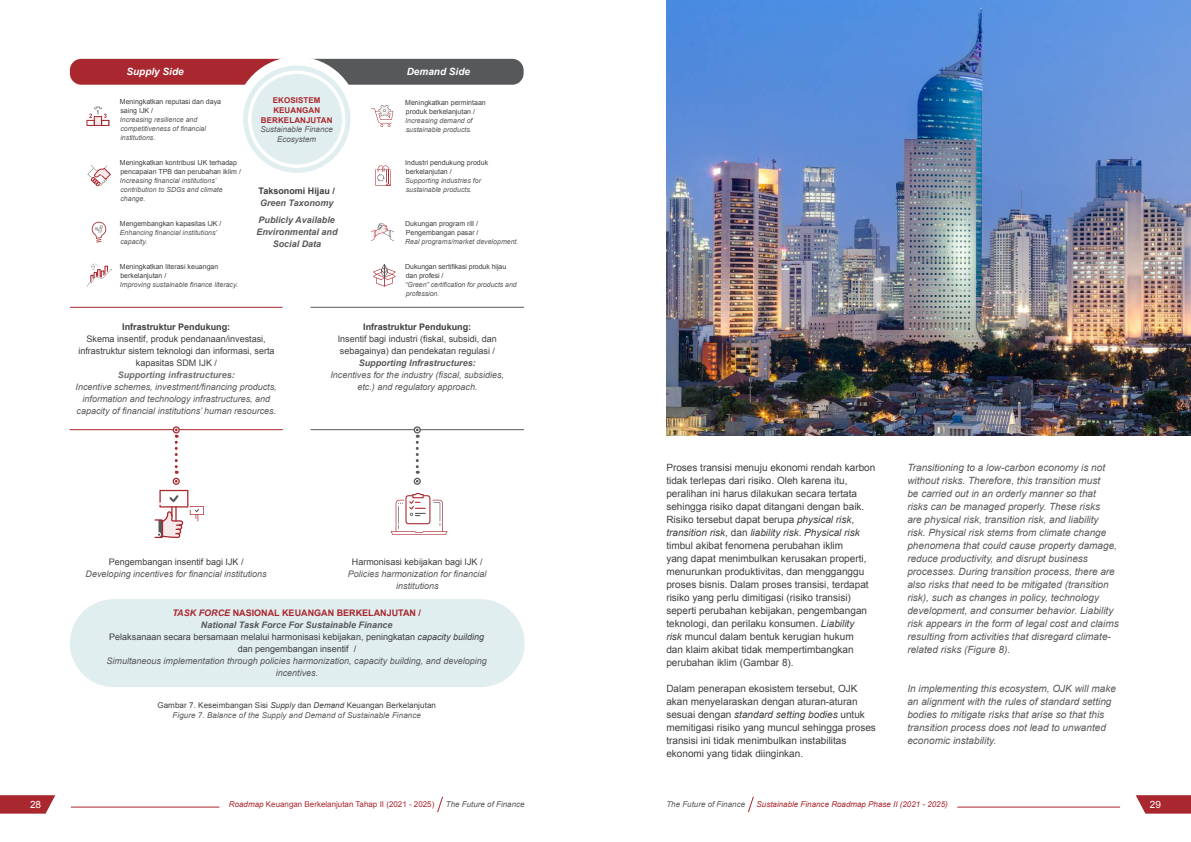
<style>
.page{position:relative;width:1191px;height:842px;background:#fff}
.page>*{position:absolute;margin:0;border:0;box-sizing:border-box;transform-origin:0 0}
.t1{font:10px/13px "Arial";color:#3e3e3f}
.t2{font:italic 10px/13px "Arial";color:#57585a}
.t3{font:italic 700 10px "Arial";color:#fff}
.t4{font:10px "Arial";color:#fff}
.t5{font:9px/12px "Arial";color:#3e3e3f;text-align:center}
.t6{font:italic 9px/12px "Arial";color:#57585a;text-align:center}
.t7{font:italic 700 9px/17px "Arial";color:#57585a}
.t8{font:700 9px "Arial";color:#3e3e3f}
.t9{font:italic 700 9px "Arial";color:#6c6d70}
.t10{font:italic 8px/9.6px "Arial";color:#57585a;text-align:center}
.t11{font:8px "Arial";color:#a9272e}
.t12{font:italic 8px "Arial";color:#a9272e}
.t13{font:700 8px/10px "Arial";letter-spacing:.01em;color:#a9272e;text-align:center}
.t14{font:italic 7px/9px "Arial";color:#57585a}
.t15{font:7px/9px "Arial";color:#3e3e3f}
.s1{font-weight:700;font-style:italic;color:#a9272e}
.s2{font-weight:700;color:#a9272e}
.s3{font-weight:700;font-style:italic;color:#57585a}
.s4{font-style:italic}
.s5{font-style:normal;color:#3e3e3f}
.s6{color:#3e3e3f}
</style>
<div class="page">
<div style="left:70px;top:599px;width:454px;height:88px;background:#e0eeef;border-radius:44px"></div>
<svg style="left:70px;top:59px;width:453px;height:26px;background:#824347"></svg>
<svg style="left:234px;top:57px;width:125px;height:125px"></svg>
<div style="left:243px;top:66px;width:107px;height:107px;border:5px solid #e0eeef;border-radius:50%"></div>
<div style="left:251px;top:74px;width:91px;height:90px;background:#e0eeef;border-radius:50%"></div>
<svg style="left:86px;top:106px;width:23px;height:20px"></svg>
<svg style="left:92px;top:222px;width:14px;height:20px"></svg>
<svg style="left:371px;top:105px;width:22px;height:22px"></svg>
<svg style="left:375px;top:165px;width:16px;height:21px"></svg>
<svg style="left:371px;top:223px;width:23px;height:18px"></svg>
<svg style="left:373px;top:264px;width:22px;height:22px"></svg>
<hr style="left:70px;top:307px;width:212px;height:1px;background:#a9272e">
<hr style="left:70px;top:429px;width:212px;height:1px;background:#a9272e">
<hr style="left:311px;top:307px;width:212px;height:1px;background:#57585a">
<hr style="left:311px;top:429px;width:212px;height:1px;background:#57585a">
<svg style="left:173px;top:426px;width:7px;height:7px"></svg>
<svg style="left:173px;top:478px;width:7px;height:7px"></svg>
<svg style="left:174px;top:428px;width:4px;height:56px"></svg>
<svg style="left:414px;top:426px;width:7px;height:7px"></svg>
<svg style="left:414px;top:478px;width:7px;height:7px"></svg>
<svg style="left:415px;top:428px;width:4px;height:56px"></svg>
<svg style="left:391px;top:493px;width:56px;height:42px"></svg>
<svg style="left:154px;top:490px;width:50px;height:48px"></svg>
<svg style="left:87px;top:264px;width:25px;height:23px"></svg>
<svg style="left:87px;top:165px;width:24px;height:21px"></svg>
<svg style="left:0;top:795px;width:55px;height:19px"></svg>
<svg style="left:1135px;top:795px;width:56px;height:19px"></svg>
<svg style="left:437px;top:796px;width:6px;height:17px"></svg>
<svg style="left:748px;top:796px;width:6px;height:17px"></svg>
<hr style="left:957px;top:807px;width:163px;height:1px;background:#a9272e">
<hr style="left:71px;top:807px;width:148px;height:1px;background:#a9272e">
<img style="left:666px;top:0;width:525px;height:435px">
<p class="t3" style="left:126px;top:65px;width:59px">Supply Side</p>
<p class="t3" style="left:407px;top:65px;width:65px">Demand Side</p>
<p class="t15" style="left:120px;top:97px;width:103px">Meningkatkan reputasi dan daya saing IJK /</p>
<p class="t14" style="left:120px;top:115px;width:88px">Increasing resilience and competitiveness of financial institutions.</p>
<p class="t15" style="left:120px;top:158px;width:123px">Meningkatkan kontribusi IJK terhadap pencapaian TPB dan perubahan iklim /</p>
<p class="t14" style="left:120px;top:176px;width:104px">Increasing financial institutions’ contribution to SDGs and climate change.</p>
<p class="t15" style="left:120px;top:219px;width:103px">Mengembangkan kapasitas IJK /</p>
<p class="t14" style="left:120px;top:228px;width:99px">Enhancing financial institutions’ capacity.</p>
<p class="t13" style="left:261px;top:95px;width:73px">EKOSISTEM<br>KEUANGAN<br>BERKELANJUTAN</p>
<p class="t10" style="left:260px;top:125px;width:74px">Sustainable Finance<br>Ecosystem</p>
<p class="t8" style="left:258px;top:184px;width:78px">Taksonomi Hijau /</p>
<p class="t7" style="left:259px;top:194px;width:78px">Green Taxonomy<br>Publicly Available</p>
<p class="t7" style="left:256px;top:226px;width:83px;line-height:12px;text-align:center">Environmental and<br>Social Data</p>
<p class="t15" style="left:405px;top:98px;width:82px">Meningkatkan permintaan produk berkelanjutan /</p>
<p class="t14" style="left:405px;top:116px;width:69px">Increasing demand of sustainable products.</p>
<p class="t15" style="left:405px;top:158px;width:84px">Industri pendukung produk berkelanjutan /</p>
<p class="t14" style="left:405px;top:176px;width:77px">Supporting industries for sustainable products.</p>
<p class="t15" style="left:405px;top:219px;width:75px">Dukungan program rill /<br>Pengembangan pasar /</p>
<p class="t14" style="left:405px;top:237px;width:115px">Real programs/market development.</p>
<p class="t15" style="left:120px;top:262px;width:100px">Meningkatkan literasi keuangan berkelanjutan /</p>
<p class="t14" style="left:120px;top:280px;width:120px">Improving sustainable finance literacy.</p>
<p class="t8" style="left:122px;top:321px;width:110px">Infrastruktur Pendukung:</p>
<p class="t5" style="left:78px;top:333px;width:198px">Skema insentif, produk pendanaan/investasi, infrastruktur sistem teknologi dan informasi, serta kapasitas SDM IJK /</p>
<p class="t9" style="left:118px;top:369px;width:119px">Supporting infrastructures:</p>
<p class="t6" style="left:76px;top:381px;width:203px">Incentive schemes, investment/financing products, information and technology infrastructures, and capacity of financial institutions’ human resources.</p>
<p class="t15" style="left:405px;top:262px;width:102px">Dukungan sertifikasi produk hijau dan profesi /</p>
<p class="t14" style="left:405px;top:280px;width:113px">“Green” certification for products and profession.</p>
<p class="t8" style="left:363px;top:321px;width:110px">Infrastruktur Pendukung:</p>
<p class="t5" style="left:338px;top:333px;width:161px;text-align:left">Insentif bagi industri (fiskal, subsidi, dan sebagainya) dan pendekatan regulasi /</p>
<p class="t7" style="left:359px;top:354px;width:119px">Supporting Infrastructures:</p>
<p class="t6" style="left:330px;top:369px;width:175px">Incentives for the industry (fiscal, subsidies, etc.) and regulatory approach.</p>
<p class="t5" style="left:109px;top:555px;width:136px">Pengembangan insentif bagi IJK /</p>
<p class="t6" style="left:86px;top:568px;width:183px">Developing incentives for financial institutions</p>
<p class="t5" style="left:352px;top:555px;width:132px">Harmonisasi kebijakan bagi IJK /</p>
<p class="t6" style="left:348px;top:568px;width:140px">Policies harmonization for financial institutions</p>
<p class="t5" style="left:109px;top:607px;width:376px"><span class="s1">TASK FORCE</span> <span class="s2">NASIONAL KEUANGAN BERKELANJUTAN /<br></span><span class="s3">National Task Force For Sustainable Finance<br></span>Pelaksanaan secara bersamaan melalui harmonisasi kebijakan, peningkatan <span class="s4">capacity building </span>dan pengembangan insentif /</p>
<p class="t6" style="left:107px;top:655px;width:382px">Simultaneous implementation through policies harmonization, capacity building, and developing incentives.</p>
<p class="t10" style="left:157px;top:701px;width:280px"><span class="s5">Gambar 7. Keseimbangan Sisi</span> <span class="s6">Supply</span> <span class="s5">dan</span> <span class="s6">Demand</span> <span class="s5">Keuangan Berkelanjutan<br></span>Figure 7. Balance of the Supply and Demand of Sustainable Finance</p>
<p class="t1" style="left:666px;top:461px;width:210px">Proses transisi menuju ekonomi rendah karbon tidak terlepas dari risiko. Oleh karena itu, peralihan ini harus dilakukan secara tertata sehingga risiko dapat ditangani dengan baik.<br>Risiko tersebut dapat berupa <span class="s4">physical risk</span>, <span class="s4">transition risk</span>, dan <span class="s4">liability risk</span>. <span class="s4">Physical risk </span>timbul akibat fenomena perubahan iklim<br>yang dapat menimbulkan kerusakan properti, menurunkan produktivitas, dan mengganggu proses bisnis. Dalam proses transisi, terdapat risiko yang perlu dimitigasi (risiko transisi) seperti perubahan kebijakan, pengembangan teknologi, dan perilaku konsumen. <span class="s4">Liability<br>risk</span> muncul dalam bentuk kerugian hukum<br>dan klaim akibat tidak mempertimbangkan perubahan iklim (Gambar 8).</p>
<p class="t1" style="left:666px;top:682px;width:211px">Dalam penerapan ekosistem tersebut, OJK akan menyelaraskan dengan aturan-aturan sesuai dengan <span class="s4">standard setting bodies</span> untuk memitigasi risiko yang muncul sehingga proses transisi ini tidak menimbulkan instabilitas ekonomi yang tidak diinginkan.</p>
<p class="t2" style="left:907px;top:461px;width:213px">Transitioning to a low-carbon economy is not without risks. Therefore, this transition must<br>be carried out in an orderly manner so that risks can be managed properly. These risks<br>are physical risk, transition risk, and liability risk. Physical risk stems from climate change phenomena that could cause property damage, reduce productivity, and disrupt business processes. During transition process, there are also risks that need to be mitigated (transition risk), such as changes in policy, technology development, and consumer behavior. Liability risk appears in the form of legal cost and claims resulting from activities that disregard climate&shy;related risks (Figure 8).</p>
<p class="t2" style="left:907px;top:682px;width:210px">In implementing this ecosystem, OJK will make an alignment with the rules of standard setting bodies to mitigate risks that arise so that this transition process does not lead to unwanted economic instability.</p>
<p class="t4" style="left:30px;top:798px;width:13px">28</p>
<p class="t11" style="left:229px;top:799px;width:207px"><span class="s4">Roadmap</span> Keuangan Berkelanjutan Tahap II (2021 - 2025)</p>
<p class="t10" style="left:446px;top:800px;width:80px">The Future of Finance</p>
<p class="t10" style="left:666px;top:800px;width:80px">The Future of Finance</p>
<p class="t12" style="left:756px;top:799px;width:193px">Sustainable Finance Roadmap Phase II (2021 - 2025)</p>
<p class="t4" style="left:1149px;top:798px;width:13px">29</p>
</div>
